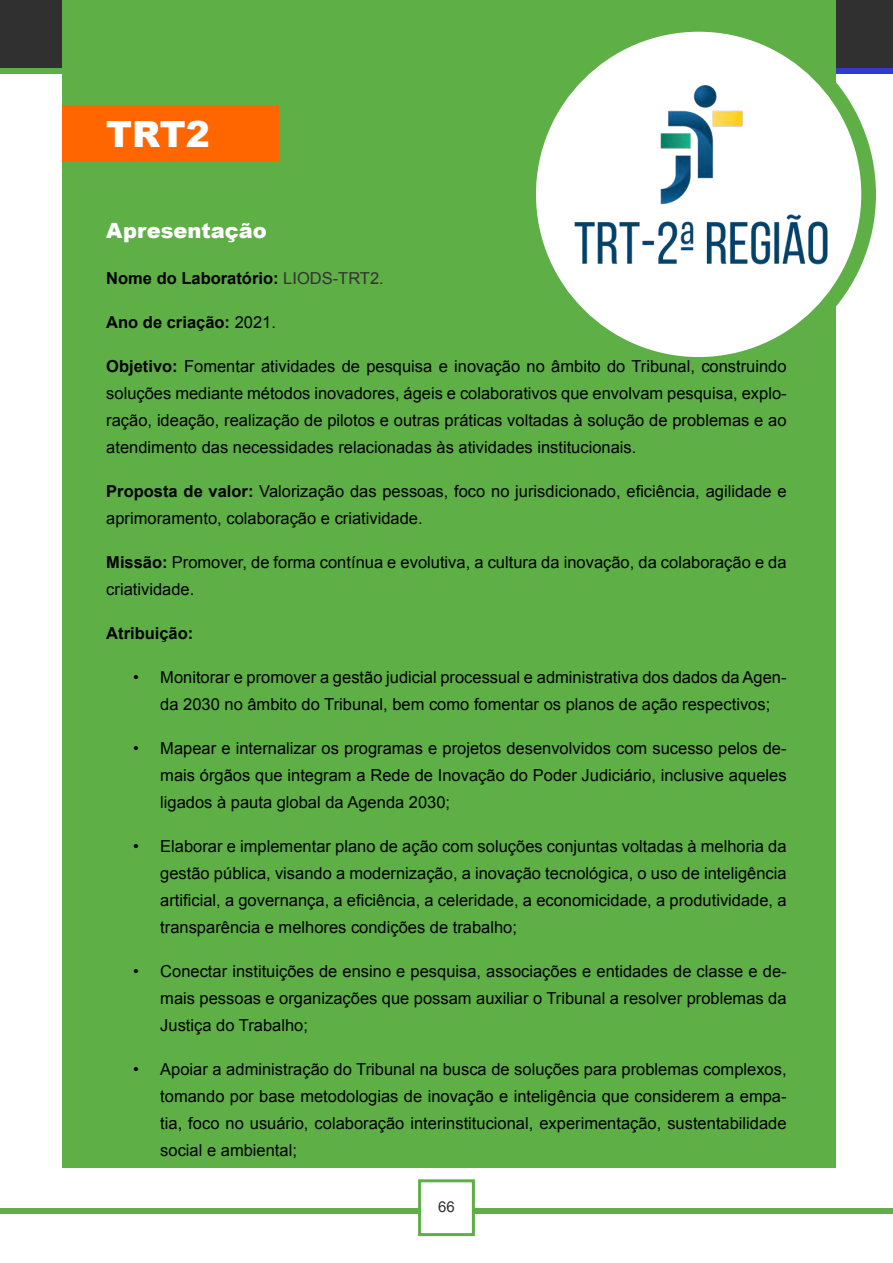
<style>
.page{position:relative;width:893px;height:1263px;background:#fff}
.page>*{position:absolute;margin:0;border:0;box-sizing:border-box;transform-origin:0 0}
.t1{font:900 36px "Arial";color:#fff}
.t2{font:900 21px "Arial";color:#fff}
.t3{font:16.5px/27px "Arial";color:#000;text-align:justify}
.t4{font:700 16.5px "Arial";color:#000}
.t5{font:15px "Arial";color:#303030}
.s1{font-weight:400;color:#333}
.s2{font-weight:400}
.s3{font-weight:700}
</style>
<div class="page">
<div style="left:0;top:0;width:893px;height:68px;background:#303030"></div>
<div style="left:0;top:68px;width:673px;height:6px;background:#5daf46"></div>
<div style="left:418px;top:1179px;width:57px;height:57px;border:3px solid #5daf46"></div>
<div style="left:0;top:1209px;width:419px;height:5px;background:#5daf46"></div>
<div style="left:474px;top:1209px;width:419px;height:5px;background:#5daf46"></div>
<div style="left:783px;top:68px;width:110px;height:6px;background:#303cce"></div>
<div style="left:62px;top:0;width:774px;height:1167px;background:#5daf46"></div>
<div style="left:62px;top:105px;width:217px;height:57px;background:#f60"></div>
<div style="left:521px;top:17px;width:355px;height:355px;background:#5daf46;border-radius:50%"></div>
<div style="left:536px;top:32px;width:325px;height:325px;background:#fff;border-radius:50%"></div>
<img style="left:566px;top:76px;width:271px;height:217px">
<h1 class="t1" style="left:106px;top:108px;width:105px">TRT2</h1>
<p class="t2" style="left:106px;top:215px;width:162px">Apresentação</p>
<p class="t4" style="left:106px;top:267px;width:279px">Nome do Laboratório: <span class="s1">LIODS-TRT2.</span></p>
<p class="t4" style="left:106px;top:311px;width:171px">Ano de criação: <span class="s2">2021.</span></p>
<p class="t3" style="left:106px;top:352px;width:682px"><span class="s3">Objetivo:</span> Fomentar atividades de pesquisa e inovação no âmbito do Tribunal, construindo soluções mediante métodos inovadores, ágeis e colaborativos que envolvam pesquisa, explo&shy;ração, ideação, realização de pilotos e outras práticas voltadas à solução de problemas e ao atendimento das necessidades relacionadas às atividades institucionais.</p>
<p class="t3" style="left:106px;top:477px;width:682px"><span class="s3">Proposta de valor:</span> Valorização das pessoas, foco no jurisdicionado, eficiência, agilidade e aprimoramento, colaboração e criatividade.</p>
<p class="t3" style="left:106px;top:548px;width:682px"><span class="s3">Missão:</span> Promover, de forma contínua e evolutiva, a cultura da inovação, da colaboração e da criatividade.</p>
<p class="t4" style="left:106px;top:622px;width:89px">Atribuição:</p>
<p class="t3" style="left:160px;top:663px;width:628px;text-indent:-27px">• Monitorar e promover a gestão judicial processual e administrativa dos dados da Agen&shy;da 2030 no âmbito do Tribunal, bem como fomentar os planos de ação respectivos;</p>
<p class="t3" style="left:160px;top:734px;width:628px;text-indent:-27px">• Mapear e internalizar os programas e projetos desenvolvidos com sucesso pelos de&shy;mais órgãos que integram a Rede de Inovação do Poder Judiciário, inclusive aqueles ligados à pauta global da Agenda 2030;</p>
<p class="t3" style="left:160px;top:832px;width:628px;text-indent:-27px">• Elaborar e implementar plano de ação com soluções conjuntas voltadas à melhoria da gestão pública, visando a modernização, a inovação tecnológica, o uso de inteligência artificial, a governança, a eficiência, a celeridade, a economicidade, a produtividade, a transparência e melhores condições de trabalho;</p>
<p class="t3" style="left:160px;top:957px;width:628px;text-indent:-27px">• Conectar instituições de ensino e pesquisa, associações e entidades de classe e de&shy;mais pessoas e organizações que possam auxiliar o Tribunal a resolver problemas da Justiça do Trabalho;</p>
<p class="t3" style="left:160px;top:1055px;width:628px;text-indent:-27px">• Apoiar a administração do Tribunal na busca de soluções para problemas complexos, tomando por base metodologias de inovação e inteligência que considerem a empa&shy;tia, foco no usuário, colaboração interinstitucional, experimentação, sustentabilidade social e ambiental;</p>
<p class="t5" style="left:438px;top:1197px;width:18px">66</p>
</div>
